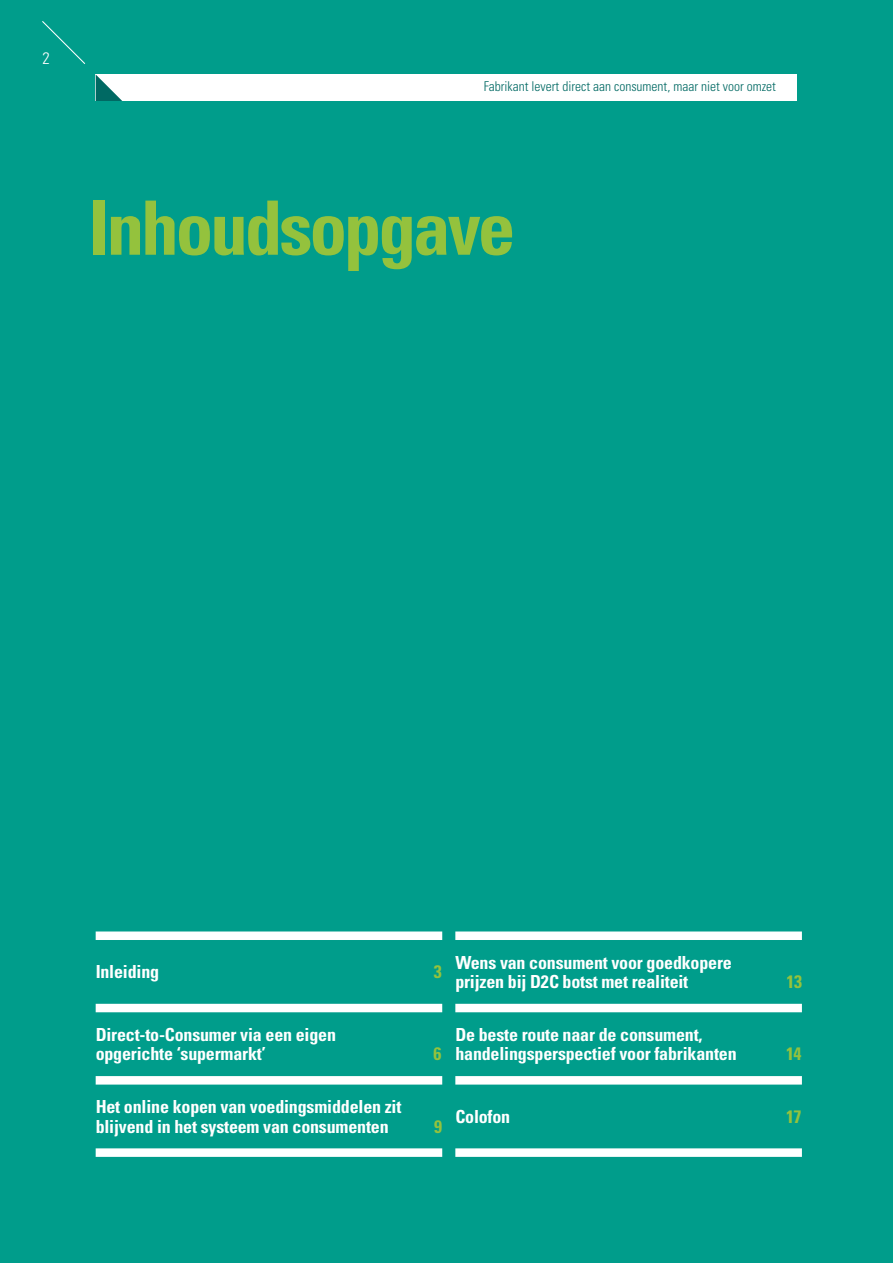
<style>
.page{position:relative;width:893px;height:1263px;background:#009d8b}
.page>*{position:absolute;margin:0;border:0;box-sizing:border-box;transform-origin:0 0}
.t1{font:700 condensed 75px "Univers LT Std";letter-spacing:-.04em;color:#94c23d}
.t2{font:700 condensed 18px/19.5px "Univers LT Std";letter-spacing:-.01em;color:#fff}
.t3{font:700 condensed 18px "Univers LT Std";color:#94c23d}
.t4{font:300 condensed 16.5px "Univers LT Std";color:#fff}
.t5{font:300 condensed 13.5px "Univers LT Std";color:#006963}
</style>
<div class="page">
<div style="left:96px;top:74px;width:701px;height:27px;background:#fff"></div>
<svg style="left:96px;top:75px;width:26px;height:26px"></svg>
<svg style="left:42px;top:21px;width:44px;height:43px"></svg>
<svg style="left:455px;top:931px;width:347px;height:226px"></svg>
<svg style="left:96px;top:931px;width:346px;height:226px"></svg>
<p class="t4" style="left:42px;top:48px;width:9px">2</p>
<p class="t5" style="left:484px;top:78px;width:294px">Fabrikant levert direct aan consument, maar niet voor omzet</p>
<h1 class="t1" style="left:89px;top:182px;width:428px">Inhoudsopgave</h1>
<p class="t2" style="left:96px;top:962px;width:65px">Inleiding</p>
<p class="t3" style="left:434px;top:961px;width:9px">3</p>
<p class="t2" style="left:455px;top:952px;width:278px">Wens van consument voor goedkopere prijzen bij D2C botst met realiteit</p>
<p class="t2" style="left:96px;top:1025px;width:242px">Direct-to-Consumer via een eigen opgerichte ‘supermarkt’</p>
<p class="t3" style="left:433px;top:1043px;width:9px">6</p>
<p class="t2" style="left:455px;top:1025px;width:283px">De beste route naar de consument, handelingsperspectief voor fabrikanten</p>
<p class="t3" style="left:786px;top:971px;width:17px">13</p>
<p class="t3" style="left:786px;top:1043px;width:17px">14</p>
<p class="t2" style="left:96px;top:1097px;width:307px">Het online kopen van voedingsmiddelen zit blijvend in het systeem van consumenten</p>
<p class="t3" style="left:434px;top:1115px;width:9px">9</p>
<p class="t2" style="left:455px;top:1107px;width:56px">Colofon</p>
<p class="t3" style="left:786px;top:1105px;width:17px">17</p>
</div>
